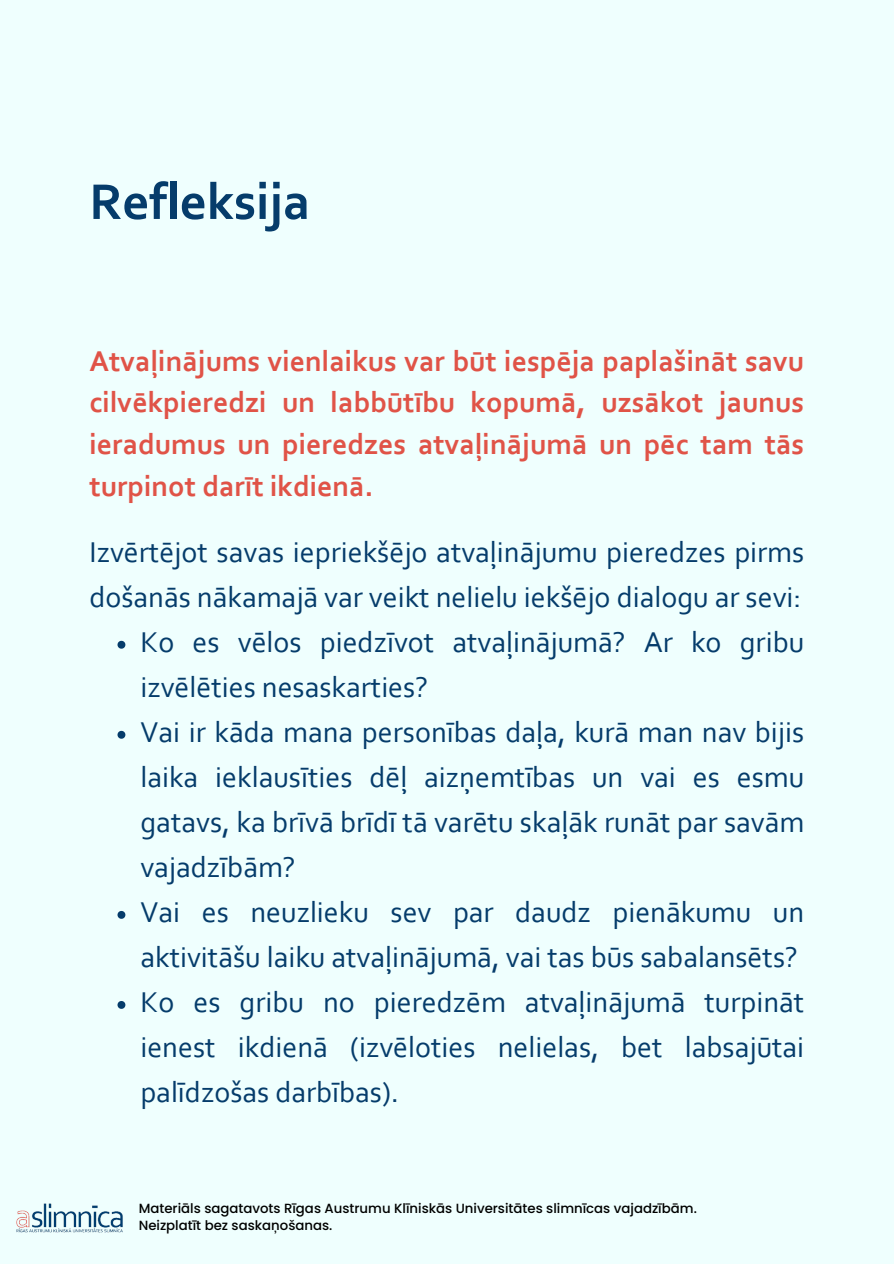
<style>
.page{position:relative;width:894px;height:1264px;background:#fff}
.page>*{position:absolute;margin:0;border:0;box-sizing:border-box;transform-origin:0 0}
.t1{font:700 52.5px "Corbel";color:#053c6b}
.t2{font:30px/45px "Corbel";color:#053c6b}
.t3{font:700 30px/41.7px "Corbel";color:#e05347;text-align:justify}
.t4{font:500 13.35px "Poppins";color:#000}
</style>
<div class="page">
<div style="left:0;top:0;width:893px;height:1263px;background:#effffe"></div>
<img style="left:16px;top:1203px;width:107px;height:30px">
<svg style="left:117px;top:641px;width:8px;height:7px"></svg>
<svg style="left:117px;top:731px;width:8px;height:7px"></svg>
<svg style="left:117px;top:911px;width:8px;height:7px"></svg>
<svg style="left:117px;top:1001px;width:8px;height:7px"></svg>
<h2 class="t1" style="left:89px;top:180px;width:222px">Refleksija</h2>
<p class="t3" style="left:89px;top:342px;width:716px">Atvaļinājums vienlaikus var būt iespēja paplašināt savu cilvēkpieredzi un labbūtību kopumā, uzsākot jaunus ieradumus un pieredzes atvaļinājumā un pēc tam tās turpinot darīt ikdienā.</p>
<p class="t2" style="left:89px;top:532px;width:716px">Izvērtējot savas iepriekšējo atvaļinājumu pieredzes pirms došanās nākamajā var veikt nelielu iekšējo dialogu ar sevi:</p>
<p class="t2" style="left:140px;top:622px;width:665px">Ko es vēlos piedzīvot atvaļinājumā? Ar ko gribu izvēlēties nesaskarties?</p>
<p class="t2" style="left:140px;top:712px;width:665px;text-align:justify">Vai ir kāda mana personības daļa, kurā man nav bijis laika ieklausīties dēļ aizņemtības un vai es esmu gatavs, ka brīvā brīdī tā varētu skaļāk runāt par savām vajadzībām?</p>
<p class="t2" style="left:140px;top:892px;width:665px">Vai es neuzlieku sev par daudz pienākumu un aktivitāšu laiku atvaļinājumā, vai tas būs sabalansēts?</p>
<p class="t2" style="left:140px;top:982px;width:665px;text-align:justify">Ko es gribu no pieredzēm atvaļinājumā turpināt ienest ikdienā (izvēloties nelielas, bet labsajūtai palīdzošas darbības).</p>
<h3 class="t4" style="left:139px;top:1198px;width:559px">Materiāls sagatavots Rīgas Austrumu Klīniskās Universitātes slimnīcas vajadzībām.</h3>
<p class="t4" style="left:139px;top:1216px;width:195px">Neizplatīt bez saskaņošanas.</p>
</div>
